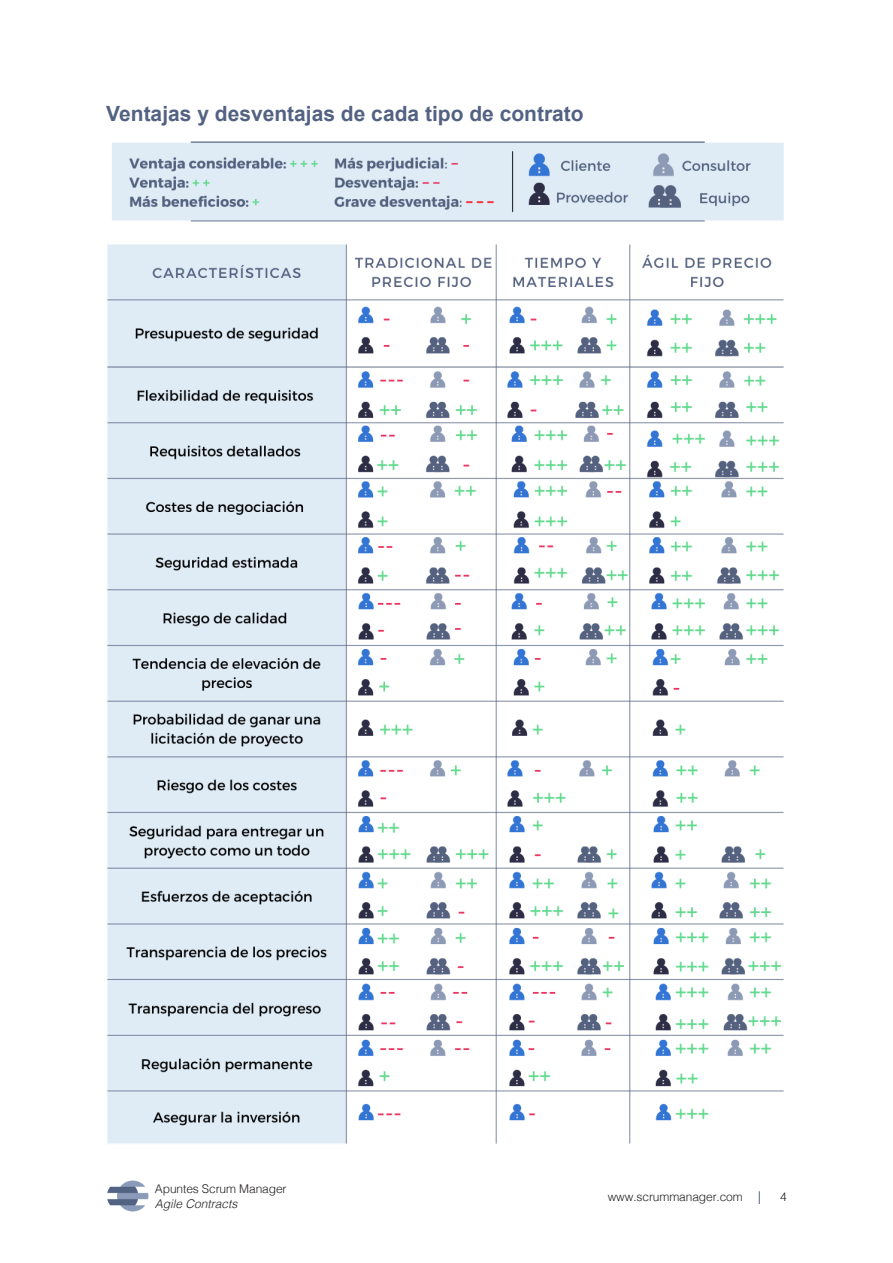
<style>
.page{position:relative;width:893px;height:1263px;background:#fff}
.page>*{position:absolute;margin:0;border:0;box-sizing:border-box;transform-origin:0 0}
.t1{font:700 21px "Arial";color:#536283}
.t2{font:300 12px "Helvetica";letter-spacing:-.01em;color:#231f20}
.t3{font:italic 300 12px "Helvetica";color:#231f20}
.s1{font-family:"Arial";font-weight:400;font-size:13.5px;color:#536283}
</style>
<div class="page">
<img style="left:107px;top:141px;width:677px;height:1058px">
<img style="left:107px;top:1180px;width:41px;height:32px">
<h1 class="t1" style="left:106px;top:106px;width:479px">Ventajas y desventajas de cada tipo de contrato</h1>
<p class="t2" style="left:155px;top:1184px;width:133px">Apuntes Scrum Manager</p>
<p class="t3" style="left:155px;top:1199px;width:84px">Agile Contracts</p>
<p class="t2" style="left:608px;top:1192px;width:155px">www.scrummanager.com <span class="s1">|</span></p>
<p class="t2" style="left:780px;top:1192px;width:8px">4</p>
</div>
